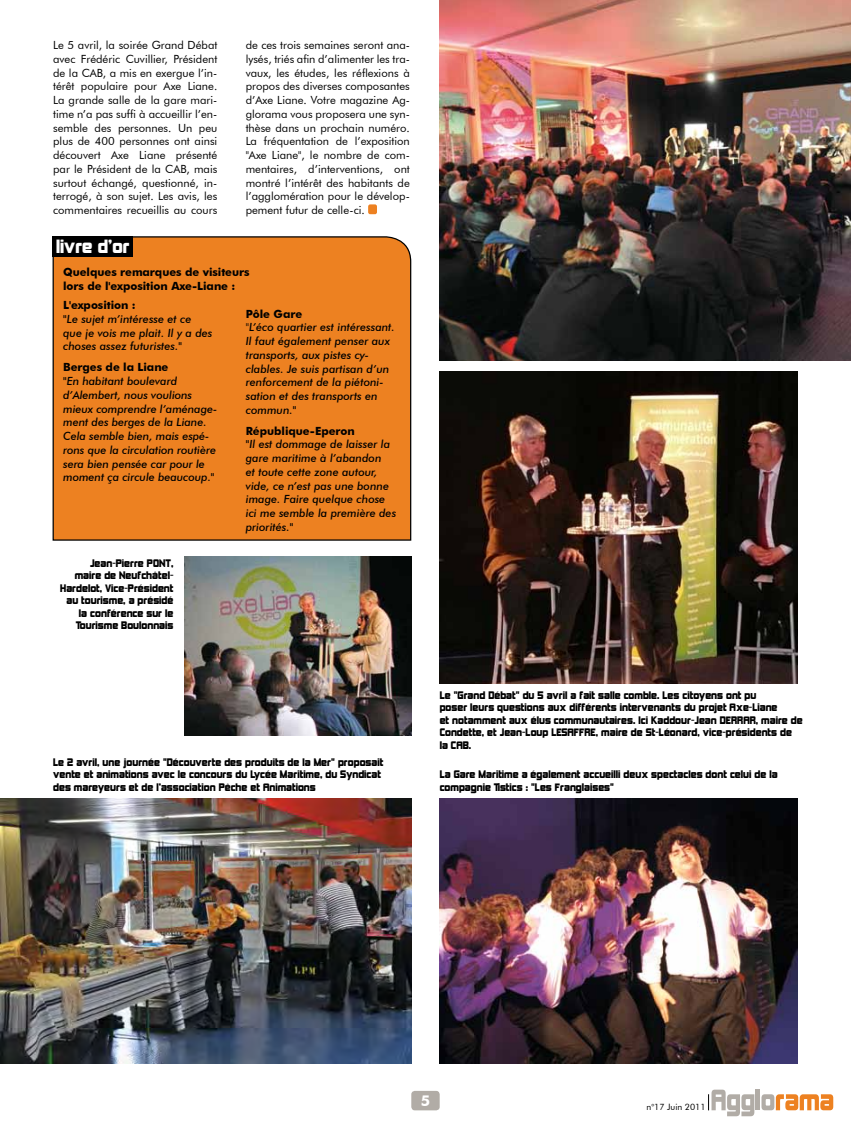
<style>
.page{position:relative;width:851px;height:1134px;background:#fff}
.page>*{position:absolute;margin:0;border:0;box-sizing:border-box;transform-origin:0 0}
.t1{font:17.5px "Kimberley";color:#fff}
.t2{font:700 15px "Futura BT";color:#fff}
.t3{font:11.25px/13.8px "Futura BT";color:#000;text-align:justify}
.t4{font:italic 500 11.25px/13.8px "Futura BT";color:#000}
.t5{font:700 11.25px/13.8px "Futura BT";letter-spacing:-.005em;color:#000}
.t6{font:10px/12.5px "Kimberley";color:#000}
.t7{font:8.75px "Futura BT";color:#000}
.s1{font-weight:700;font-style:normal}
.s2{font-weight:400;font-style:normal}
</style>
<div class="page">
<div style="left:755px;top:1089px;width:5px;height:21px;background:#b1aca6"></div>
<svg style="left:761px;top:1094px;width:72px;height:16px"></svg>
<svg style="left:708px;top:1089px;width:46px;height:27px"></svg>
<div style="left:411px;top:1091px;width:28px;height:19px;background:#b1aca6;border-radius:4px"></div>
<img style="left:185px;top:556px;width:226px;height:180px">
<div style="left:368px;top:204px;width:9px;height:10px;background:#ed8121;border-radius:2px"></div>
<img style="left:0;top:799px;width:411px;height:264px">
<img style="left:439px;top:0;width:411px;height:360px">
<img style="left:439px;top:799px;width:358px;height:264px">
<div style="left:52px;top:236px;width:360px;height:305px;background:#ed8121"></div>
<div style="left:53px;top:236px;width:80px;height:21px;background:#000"></div>
<img style="left:439px;top:371px;width:358px;height:313px">
<p class="t3" style="left:53px;top:38px;width:166px">Le 5 avril, la soirée Grand Débat avec Frédéric Cuvillier, Président de la CAB, a mis en exergue l’in&shy;térêt populaire pour Axe Liane.<br>La grande salle de la gare mari&shy;time n’a pas suffi à accueillir l’en&shy;semble des personnes. Un peu plus de 400 personnes ont ainsi découvert Axe Liane présenté par le Président de la CAB, mais surtout échangé, questionné, in&shy;terrogé, à son sujet. Les avis, les commentaires recueillis au cours</p>
<p class="t3" style="left:246px;top:38px;width:166px">de ces trois semaines seront ana&shy;lysés, triés afin d’alimenter les tra&shy;vaux, les études, les réflexions à propos des diverses composantes d’Axe Liane. Votre magazine Ag&shy;glorama vous proposera une syn&shy;thèse dans un prochain numéro.<br>La fréquentation de l’exposition "Axe Liane", le nombre de com&shy;mentaires, d’interventions, ont montré l’intérêt des habitants de l’agglomération pour le dévelop&shy;pement futur de celle-ci.</p>
<h1 class="t1" style="left:56px;top:237px;width:75px">livre d'or</h1>
<p class="t5" style="left:63px;top:265px;width:188px">Quelques remarques de visiteurs lors de l'exposition Axe-Liane :</p>
<p class="t5" style="left:63px;top:298px;width:74px">L'exposition :</p>
<p class="t4" style="left:63px;top:312px;width:151px">"Le sujet m’intéresse et ce que je vois me plait. Il y a des choses assez futuristes."</p>
<p class="t5" style="left:63px;top:360px;width:107px">Berges de la Liane</p>
<p class="t4" style="left:63px;top:374px;width:156px">"En habitant boulevard d’Alembert, nous voulions mieux comprendre l’aménage&shy;ment des berges de la Liane.<br>Cela semble bien, mais espé&shy;rons que la circulation routière sera bien pensée car pour le moment ça circule beaucoup."</p>
<p class="t6" style="left:60px;top:557px;width:115px;text-align:right">Jean-Pierre PONT,<br>maire de Neufchâtel-<br>Hardelot, Vice-Président au tourisme, a présidé la conférence sur le<br>Tourisme Boulonnais</p>
<p class="t4" style="left:246px;top:307px;width:150px"><span class="s1">Pôle Gare<br></span><span class="s2">"</span>L’éco quartier est intéressant.<br>Il faut également penser aux transports, aux pistes cy&shy;clables. Je suis partisan d’un renforcement de la piétoni&shy;sation et des transports en commun."</p>
<p class="t5" style="left:246px;top:424px;width:110px">République-Eperon</p>
<p class="t4" style="left:246px;top:437px;width:152px">"Il est dommage de laisser la gare maritime à l’abandon<br>et toute cette zone autour, vide, ce n’est pas une bonne image. Faire quelque chose ici me semble la première des priorités."</p>
<p class="t6" style="left:53px;top:756px;width:331px">Le 2 avril, une journée "Découverte des produits de la Mer" proposait vente et animations avec le concours du Lycée Maritime, du Syndicat des mareyeurs et de l'association Pêche et Animations</p>
<p class="t6" style="left:439px;top:689px;width:364px">Le "Grand Débat" du 5 avril a fait salle comble. Les citoyens ont pu<br>poser leurs questions aux différents intervenants du projet Axe-Liane<br>et notamment aux élus communautaires. Ici Kaddour-Jean DERRAR, maire de Condette, et Jean-Loup LESAFFRE, maire de St-Léonard, vice-présidents de la CAB.</p>
<p class="t6" style="left:439px;top:768px;width:339px">La Gare Maritime a également accueilli deux spectacles dont celui de la compagnie Tistics : "Les Franglaises"</p>
<h2 class="t2" style="left:421px;top:1092px;width:11px">5</h2>
<p class="t7" style="left:646px;top:1102px;width:61px">n°17 Juin 2011</p>
</div>
